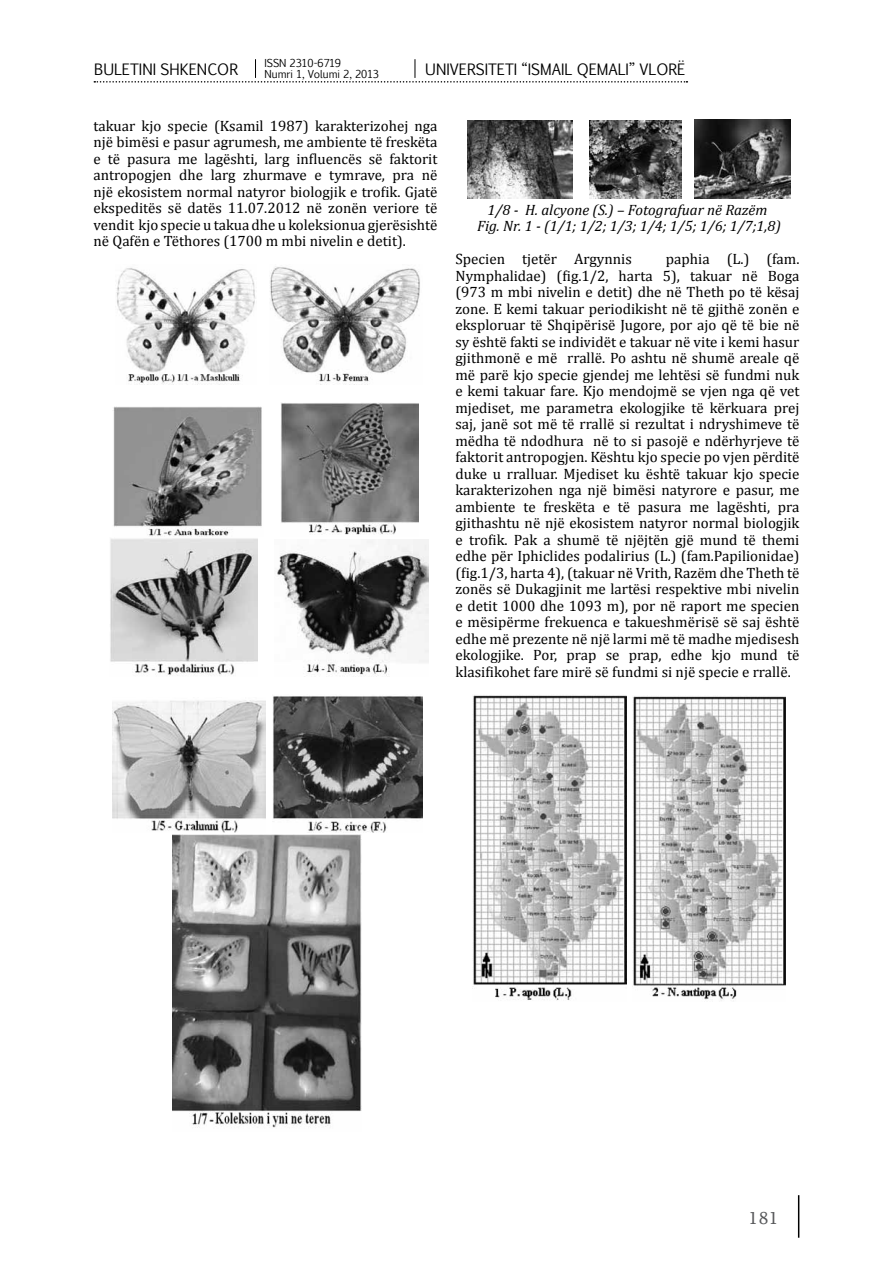
<style>
.page{position:relative;width:893px;height:1276px;background:#fff}
.page>*{position:absolute;margin:0;border:0;box-sizing:border-box;transform-origin:0 0}
.t1{font:16.5px "Lucida";color:#58595b}
.t2{font:15px/16.5px "Cambria";color:#000;text-align:justify}
.t3{font:italic 15px/16.5px "Cambria";color:#000;text-align:center}
.t4{font:15px "Euphemia CAS";color:#000}
.t5{font:10.5px/11.6px "Euphemia CAS";color:#000}
</style>
<div class="page">
<hr style="left:798px;top:1195px;width:1px;height:42px;background:#000">
<svg style="left:94px;top:59px;width:593px;height:24px"></svg>
<img style="left:116px;top:268px;width:140px;height:116px">
<img style="left:270px;top:266px;width:150px;height:117px">
<img style="left:113px;top:406px;width:149px;height:130px">
<img style="left:281px;top:402px;width:138px;height:133px">
<img style="left:110px;top:538px;width:148px;height:138px">
<img style="left:277px;top:539px;width:151px;height:138px">
<img style="left:112px;top:700px;width:154px;height:133px">
<img style="left:273px;top:696px;width:149px;height:137px">
<img style="left:172px;top:834px;width:190px;height:294px">
<img style="left:468px;top:120px;width:105px;height:78px">
<img style="left:589px;top:120px;width:93px;height:78px">
<img style="left:695px;top:119px;width:95px;height:79px">
<img style="left:472px;top:695px;width:154px;height:306px">
<img style="left:633px;top:696px;width:153px;height:305px">
<p class="t4" style="left:94px;top:58px;width:145px">BULETINI SHKENCOR</p>
<p class="t5" style="left:264px;top:57px;width:7px">ISSN</p>
<p class="t5" style="left:264px;top:57px;width:116px;text-indent:25px">2310-6719<br>NUMRI 1, VOLUMI 2, 2013</p>
<p class="t4" style="left:425px;top:58px;width:42px">UNIVERSITETI</p>
<p class="t4" style="left:522px;top:58px;width:165px">“ISMAIL QEMALI” VLORË</p>
<p class="t2" style="left:94px;top:117px;width:345px">takuar kjo specie (Ksamil 1987) karakterizohej nga një bimësi e pasur agrumesh, me ambiente të freskëta e të pasura me lagështi, larg influencës së faktorit antropogjen dhe larg zhurmave e tymrave, pra në një ekosistem normal natyror biologjik e trofik. Gjatë ekspeditës së datës 11.07.2012 në zonën veriore të vendit kjo specie u takua dhe u koleksionua gjerësishtë në Qafën e Tëthores (1700 m mbi nivelin e detit).</p>
<p class="t3" style="left:477px;top:201px;width:305px">1/8 - H. alcyone (S.) – Fotografuar në Razëm<br>Fig. Nr. 1 - (1/1; 1/2; 1/3; 1/4; 1/5; 1/6; 1/7;1,8)</p>
<p class="t2" style="left:455px;top:251px;width:178px">Specien tjetër Argynnis</p>
<p class="t2" style="left:455px;top:251px;width:345px;text-indent:210px">paphia (L.) (fam.<br>Nymphalidae) (fig.1/2, harta 5), takuar në Boga (973 m mbi nivelin e detit) dhe në Theth po të kësaj zone. E kemi takuar periodikisht në të gjithë zonën e eksploruar të Shqipërisë Jugore, por ajo që të bie në sy është fakti se individët e takuar në vite i kemi hasur gjithmonë e më rrallë. Po ashtu në shumë areale që më parë kjo specie gjendej me lehtësi së fundmi nuk e kemi takuar fare. Kjo mendojmë se vjen nga që vet mjediset, me parametra ekologjike të kërkuara prej saj, janë sot më të rrallë si rezultat i ndryshimeve të mëdha të ndodhura në to si pasojë e ndërhyrjeve të faktorit antropogjen. Kështu kjo specie po vjen përditë duke u rralluar. Mjediset ku është takuar kjo specie karakterizohen nga një bimësi natyrore e pasur, me ambiente te freskëta e të pasura me lagështi, pra gjithashtu në një ekosistem natyror normal biologjik e trofik. Pak a shumë të njëjtën gjë mund të themi edhe për Iphiclides podalirius (L.) (fam.Papilionidae) (fig.1/3, harta 4), (takuar në Vrith, Razëm dhe Theth të zonës së Dukagjinit me lartësi respektive mbi nivelin e detit 1000 dhe 1093 m), por në raport me specien e mësipërme frekuenca e takueshmërisë së saj është edhe më prezente në një larmi më të madhe mjedisesh ekologjike. Por, prap se prap, edhe kjo mund të klasifikohet fare mirë së fundmi si një specie e rrallë.</p>
<p class="t1" style="left:748px;top:1208px;width:32px">181</p>
</div>
